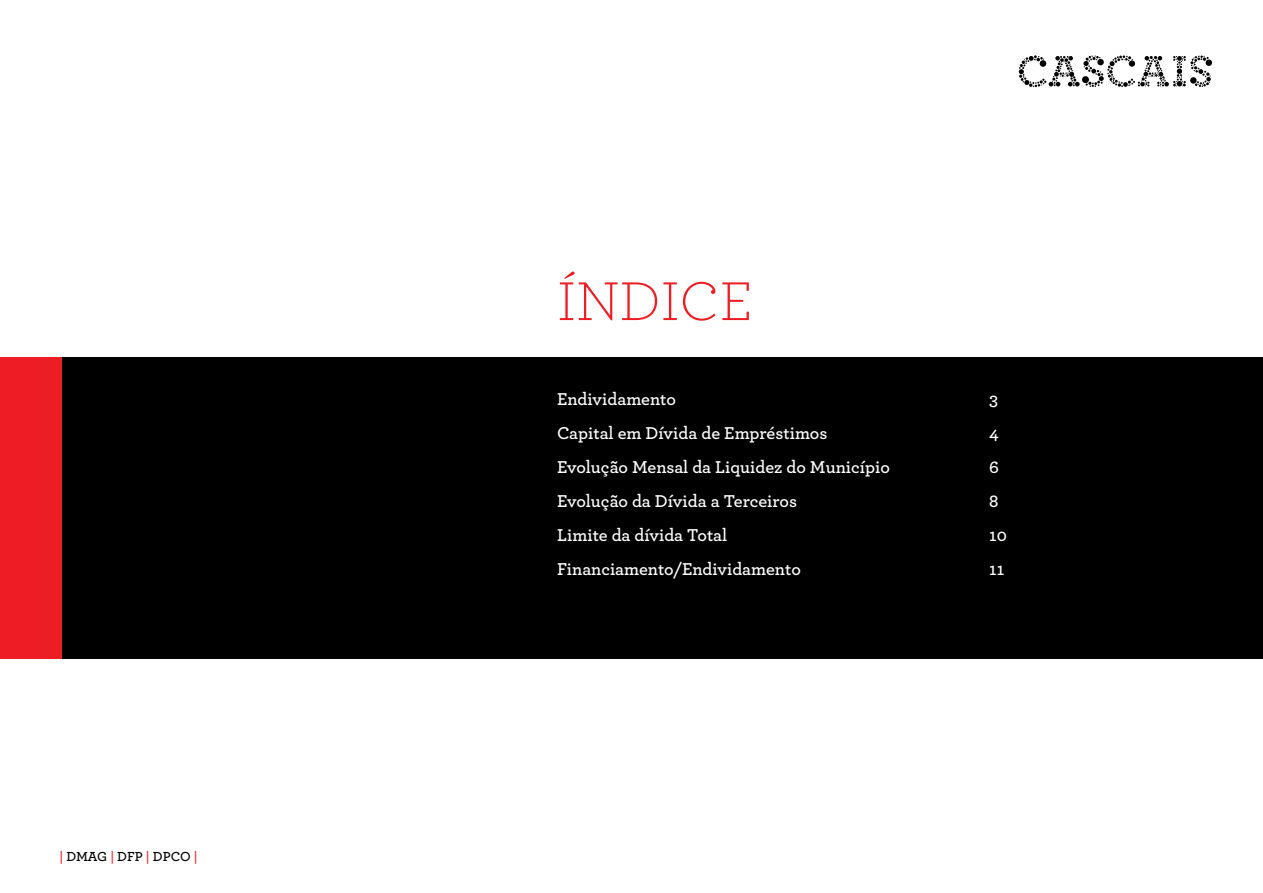
<style>
.page{position:relative;width:1263px;height:893px;background:#fff}
.page>*{position:absolute;margin:0;border:0;box-sizing:border-box;transform-origin:0 0}
.t1{font:300 57.3px "Archer";color:#ed1d24}
.t2{font:600 18px "Archer";color:#fff}
.t3{font:600 13.8px "Archer";letter-spacing:-.005em;color:#000}
.s1{color:#ed1d24}
</style>
<div class="page">
<svg style="left:1019px;top:55px;width:193px;height:32px"></svg>
<div style="left:61px;top:357px;width:1202px;height:302px;background:#000"></div>
<div style="left:0;top:357px;width:61px;height:302px;background:#ed1d24"></div>
<p class="t3" style="left:60px;top:846px;width:140px"><span class="s1">|</span> DMAG <span class="s1">|</span> DFP <span class="s1">|</span> DPCO <span class="s1">|</span></p>
<h1 class="t1" style="left:557px;top:263px;width:197px">ÍNDICE</h1>
<p class="t2" style="left:557px;top:386px;width:120px">Endividamento</p>
<p class="t2" style="left:989px;top:386px;width:10px">3</p>
<p class="t2" style="left:557px;top:420px;width:272px">Capital em Dívida de Empréstimos</p>
<p class="t2" style="left:989px;top:420px;width:11px">4</p>
<p class="t2" style="left:557px;top:454px;width:334px">Evolução Mensal da Liquidez do Município</p>
<p class="t2" style="left:989px;top:454px;width:11px">6</p>
<p class="t2" style="left:557px;top:488px;width:241px">Evolução da Dívida a Terceiros</p>
<p class="t2" style="left:989px;top:488px;width:11px">8</p>
<p class="t2" style="left:557px;top:522px;width:172px">Limite da dívida Total</p>
<p class="t2" style="left:989px;top:522px;width:19px">10</p>
<p class="t2" style="left:557px;top:556px;width:245px">Financiamento/Endividamento</p>
<p class="t2" style="left:989px;top:556px;width:17px">11</p>
</div>
